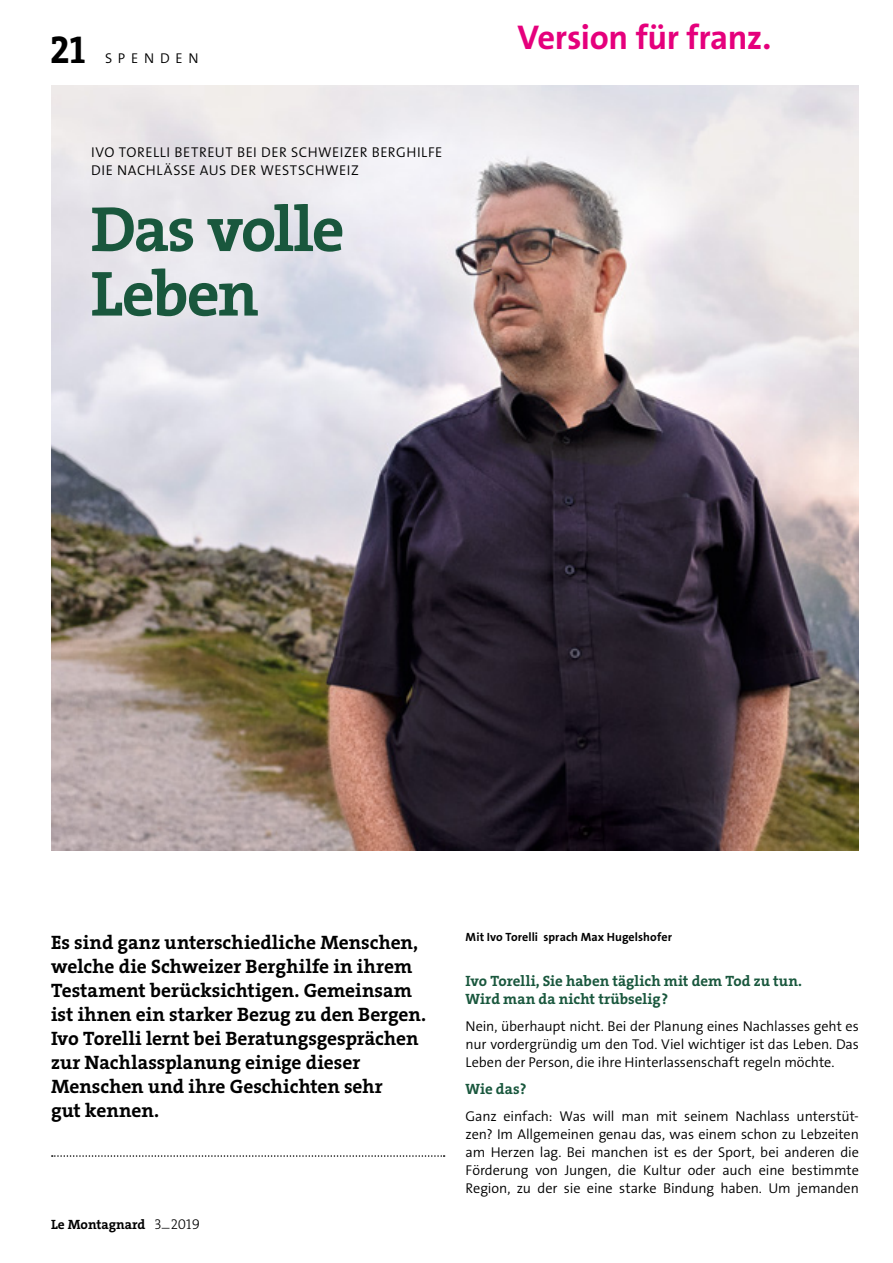
<style>
.page{position:relative;width:893px;height:1263px;background:#fff}
.page>*{position:absolute;margin:0;border:0;box-sizing:border-box;transform-origin:0 0}
.t1{font:64.35px/64.5px "The Serif LP7 Bld";letter-spacing:-.035em;color:#19573d}
.t2{font:39px "The Serif LP7 Bld";color:#000}
.t3{font:34.5px "The Sans LP7 Bld";letter-spacing:-.015em;color:#e5007c}
.t4{font:19.5px/24px "The Serif LP7 Bld";letter-spacing:-.005em;color:#000}
.t5{font:15px/18px "The Serif LP7 Bld";color:#19573d}
.t6{font:14.25px/18px "The Sans LP4 Se Lig";color:#000;text-align:justify}
.t7{font:14.25px/18px "The Sans LP4 Se Lig";letter-spacing:.035em;color:#000}
.t8{font:14.25px "The Sans LP4 Se Lig";letter-spacing:.4em;color:#000}
.t9{font:13.5px "The Serif LP7 Bld";color:#000}
.t10{font:12px "The Sans LP7 Bld";letter-spacing:.01em;color:#000}
.s1{font-family:"The Serif LP3 Lig";font-size:14.25px}
</style>
<div class="page">
<svg style="left:52px;top:1155px;width:393px;height:2px"></svg>
<img style="left:51px;top:85px;width:808px;height:765px">
<h2 class="t2" style="left:50px;top:24px;width:37px">21</h2>
<p class="t8" style="left:105px;top:49px;width:95px">SPENDEN</p>
<p class="t7" style="left:91px;top:143px;width:353px">IVO TORELLI BETREUT BEI DER SCHWEIZER BERGHILFE<br>DIE NACHLÄSSE AUS DER WESTSCHWEIZ</p>
<h1 class="t1" style="left:91px;top:197px;width:256px">Das volle<br>Leben</h1>
<h3 class="t3" style="left:517px;top:15px;width:256px">Version für franz.</h3>
<p class="t4" style="left:51px;top:930px;width:377px">Es sind ganz unterschiedliche Menschen, welche die Schweizer Berghilfe in ihrem Testament berücksichtigen. Gemeinsam ist ihnen ein starker Bezug zu den Bergen.<br>Ivo Torelli lernt bei Beratungsgesprächen zur Nachlassplanung einige dieser Menschen und ihre Geschichten sehr<br>gut kennen.</p>
<p class="t10" style="left:466px;top:929px;width:208px">Mit Ivo Torelli sprach Max Hugelshofer</p>
<p class="t5" style="left:466px;top:972px;width:338px">Ivo Torelli, Sie haben täglich mit dem Tod zu tun.<br>Wird man da nicht trübselig?</p>
<p class="t6" style="left:466px;top:1017px;width:395px">Nein, überhaupt nicht. Bei der Planung eines Nachlasses geht es nur vordergründig um den Tod. Viel wichtiger ist das Leben. Das Leben der Person, die ihre Hinterlassenschaft regeln möchte.</p>
<p class="t5" style="left:466px;top:1080px;width:62px">Wie das?</p>
<p class="t6" style="left:466px;top:1107px;width:395px">Ganz einfach: Was will man mit seinem Nachlass unterstüt&shy;zen? Im Allgemeinen genau das, was einem schon zu Lebzeiten am Herzen lag. Bei manchen ist es der Sport, bei anderen die Förderung von Jungen, die Kultur oder auch eine bestimmte Region, zu der sie eine starke Bindung haben. Um jemanden</p>
<p class="t9" style="left:51px;top:1215px;width:150px">Le Montagnard <span class="s1">3</span><sup>_</sup><span class="s1">2019</span></p>
</div>
